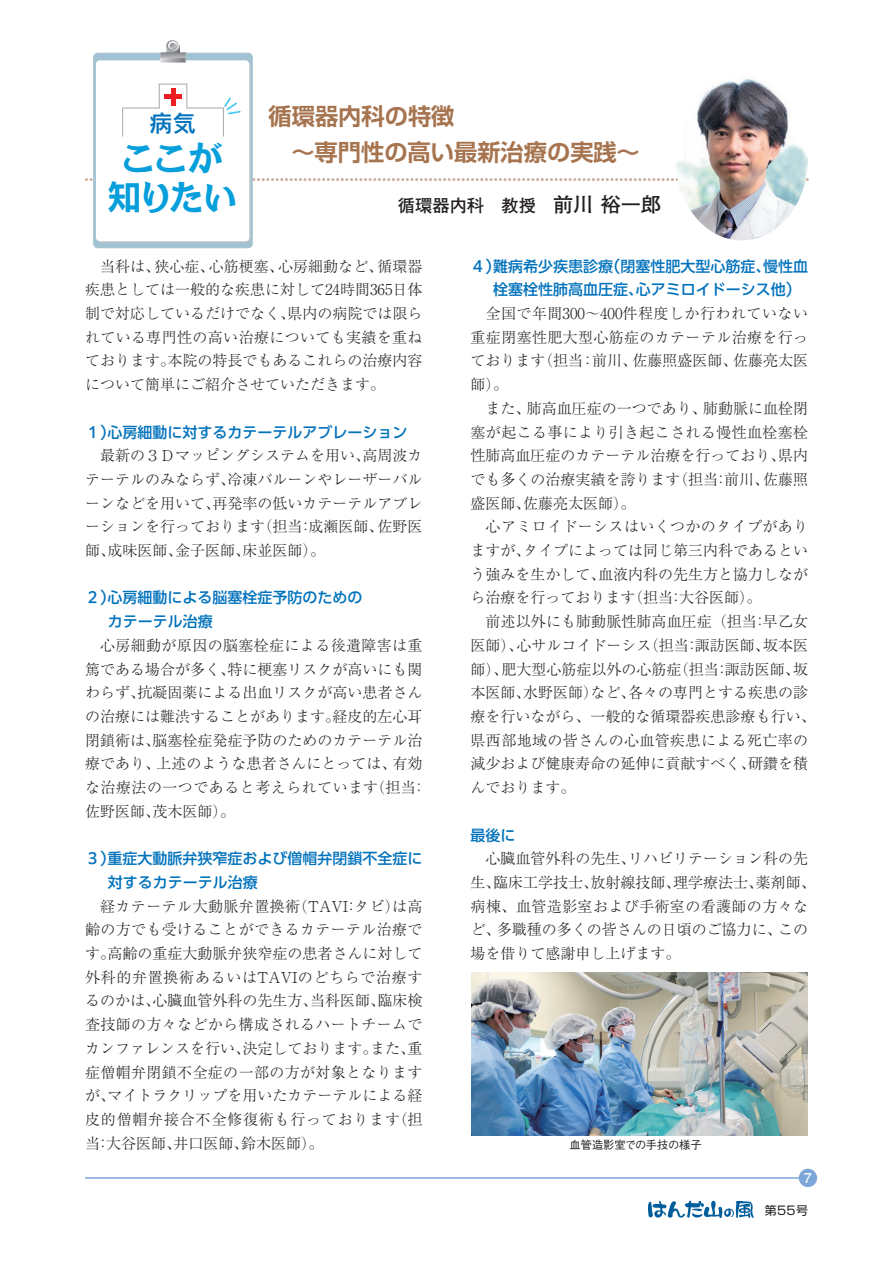
<style>
.page{position:relative;width:893px;height:1263px;background:#fff}
.page>*{position:absolute;margin:0;border:0;box-sizing:border-box;transform-origin:0 0}
.t1{font:34.8px/39px "Rodin Camille Pro B 90 pv RKSJ H";letter-spacing:-.06em;color:#069edb;text-align:center}
.t2{font:23.55px "Rodin Camille Pro DB 90 pv RKSJ H";color:#0072bc}
.t3{font:23.25px/36px "P Shin Go Pr 6 N De Bold 90 pv RKSJ H";color:#a6744f}
.t4{font:17.25px "Futo Go B101 Pro Bold 90 pv RKSJ H";color:#231f20}
.t5{font:15px/23.7px "Ryumin Pro Light 90 pv RKSJ H";color:#231f20;text-align:justify}
.t6{font:15px/23.7px "PUD Shin Go Pr 6 N Medium 90 pv RKSJ H";color:#0072bc}
.t7{font:13.5px "Futo Go B101 Pro Bold 90 pv RKSJ H";color:#fff}
.t8{font:12px "Shin Go Pro Regular 90 pv RKSJ H";color:#231f20}
.t9{font:11.25px "Gothic BBB Pro Medium 90 pv RKSJ H";color:#231f20}
.s1{font-size:20.25px}
</style>
<div class="page">
<svg style="left:86px;top:178px;width:722px;height:3px"></svg>
<svg style="left:94px;top:53px;width:158px;height:195px;background:#adc5d1"></svg>
<div style="left:93px;top:53px;width:160px;height:195px;border:1px solid #a3c2d1;border-radius:4px"></div>
<div style="left:96px;top:60px;width:153px;height:181px;background:#fff;border-radius:4px"></div>
<svg style="left:160px;top:40px;width:26px;height:23px"></svg>
<hr style="left:85px;top:1177px;width:723px;height:2px;background:#7ca7d8">
<div style="left:799px;top:1169px;width:18px;height:18px;background:#7ca7d8;border-radius:50%"></div>
<img style="left:675px;top:75px;width:133px;height:165px;border-radius:50%">
<img style="left:471px;top:972px;width:337px;height:163px">
<svg style="left:648px;top:1200px;width:106px;height:18px"></svg>
<svg style="left:122px;top:83px;width:119px;height:54px"></svg>
<h2 class="t2" style="left:149px;top:115px;width:48px">病気</h2>
<h1 class="t1" style="left:107px;top:143px;width:132px">ここが知りたい</h1>
<h3 class="t3" style="left:268px;top:102px;width:373px">循環器内科の特徴<br>　～専門性の高い最新治療の実践～</h3>
<p class="t4" style="left:398px;top:199px;width:265px">循環器内科　教授　<span class="s1">前川 裕一郎</span></p>
<p class="t5" style="left:85px;top:256px;width:339px">　当科は、狭心症、心筋梗塞、心房細動など、循環器疾患としては一般的な疾患に対して24時間365日体制で対応しているだけでなく、県内の病院では限られている専門性の高い治療についても実績を重ねております。本院の特長でもあるこれらの治療内容について簡単にご紹介させていただきます。</p>
<p class="t6" style="left:85px;top:422px;width:324px">１)心房細動に対するカテーテルアブレーション</p>
<p class="t5" style="left:85px;top:446px;width:339px">　最新の３Ｄマッピングシステムを用い、高周波カテーテルのみならず、冷凍バルーンやレーザーバルーンなどを用いて、再発率の低いカテーテルアブレーションを行っております（担当：成瀬医師、佐野医師、成味医師、金子医師、床並医師）。</p>
<p class="t6" style="left:85px;top:588px;width:279px">２)心房細動による脳塞栓症予防のための　 カテーテル治療</p>
<p class="t5" style="left:85px;top:635px;width:343px;text-align:left">　心房細動が原因の脳塞栓症による後遺障害は重篤である場合が多く、特に梗塞リスクが高いにも関わらず、抗凝固薬による出血リスクが高い患者さんの治療には難渋することがあります。経皮的左心耳閉鎖術は、脳塞栓症発症予防のためのカテーテル治療であり、上述のような患者さんにとっては、有効な治療法の一つであると考えられています(担当：佐野医師、茂木医師）。</p>
<p class="t6" style="left:85px;top:849px;width:339px">３)重症大動脈弁狭窄症および僧帽弁閉鎖不全症に　 対するカテーテル治療</p>
<p class="t5" style="left:85px;top:896px;width:339px">　経カテーテル大動脈弁置換術(TAVI：タビ)は高齢の方でも受けることができるカテーテル治療です。高齢の重症大動脈弁狭窄症の患者さんに対して外科的弁置換術あるいはTAVIのどちらで治療するのかは、心臓血管外科の先生方、当科医師、臨床検査技師の方々などから構成されるハートチームでカンファレンスを行い、決定しております。また、重症僧帽弁閉鎖不全症の一部の方が対象となりますが、マイトラクリップを用いたカテーテルによる経皮的僧帽弁接合不全修復術も行っております(担当：大谷医師、井口医師、鈴木医師)。</p>
<p class="t6" style="left:471px;top:256px;width:339px">４)難病希少疾患診療（閉塞性肥大型心筋症、慢性血　 栓塞栓性肺高血圧症、心アミロイドーシス他)</p>
<p class="t5" style="left:471px;top:304px;width:347px;text-align:left">　全国で年間300～400件程度しか行われていない重症閉塞性肥大型心筋症のカテーテル治療を行っております（担当：前川、佐藤照盛医師、佐藤亮太医師)。<br>　また、肺高血圧症の一つであり、肺動脈に血栓閉塞が起こる事により引き起こされる慢性血栓塞栓性肺高血圧症のカテーテル治療を行っており、県内でも多くの治療実績を誇ります（担当：前川、佐藤照盛医師、佐藤亮太医師)。<br>　心アミロイドーシスはいくつかのタイプがありますが、タイプによっては同じ第三内科であるという強みを生かして、血液内科の先生方と協力しながら治療を行っております（担当：大谷医師)。<br>　前述以外にも肺動脈性肺高血圧症（担当：早乙女医師)、心サルコイドーシス（担当：諏訪医師、坂本医師)、肥大型心筋症以外の心筋症（担当：諏訪医師、坂本医師、水野医師)など、各々の専門とする疾患の診療を行いながら、一般的な循環器疾患診療も行い、県西部地域の皆さんの心血管疾患による死亡率の減少および健康寿命の延伸に貢献すべく、研鑽を積んでおります。</p>
<p class="t6" style="left:471px;top:825px;width:46px">最後に</p>
<p class="t5" style="left:471px;top:849px;width:346px;text-align:left">　心臓血管外科の先生、リハビリテーション科の先生、臨床工学技士、放射線技師、理学療法士、薬剤師、病棟、血管造影室および手術室の看護師の方々など、多職種の多くの皆さんの日頃のご協力に、この場を借りて感謝申し上げます。</p>
<p class="t9" style="left:569px;top:1141px;width:134px">血管造影室での手技の様子</p>
<p class="t7" style="left:804px;top:1173px;width:9px">7</p>
<p class="t8" style="left:765px;top:1206px;width:45px">第55号</p>
</div>
